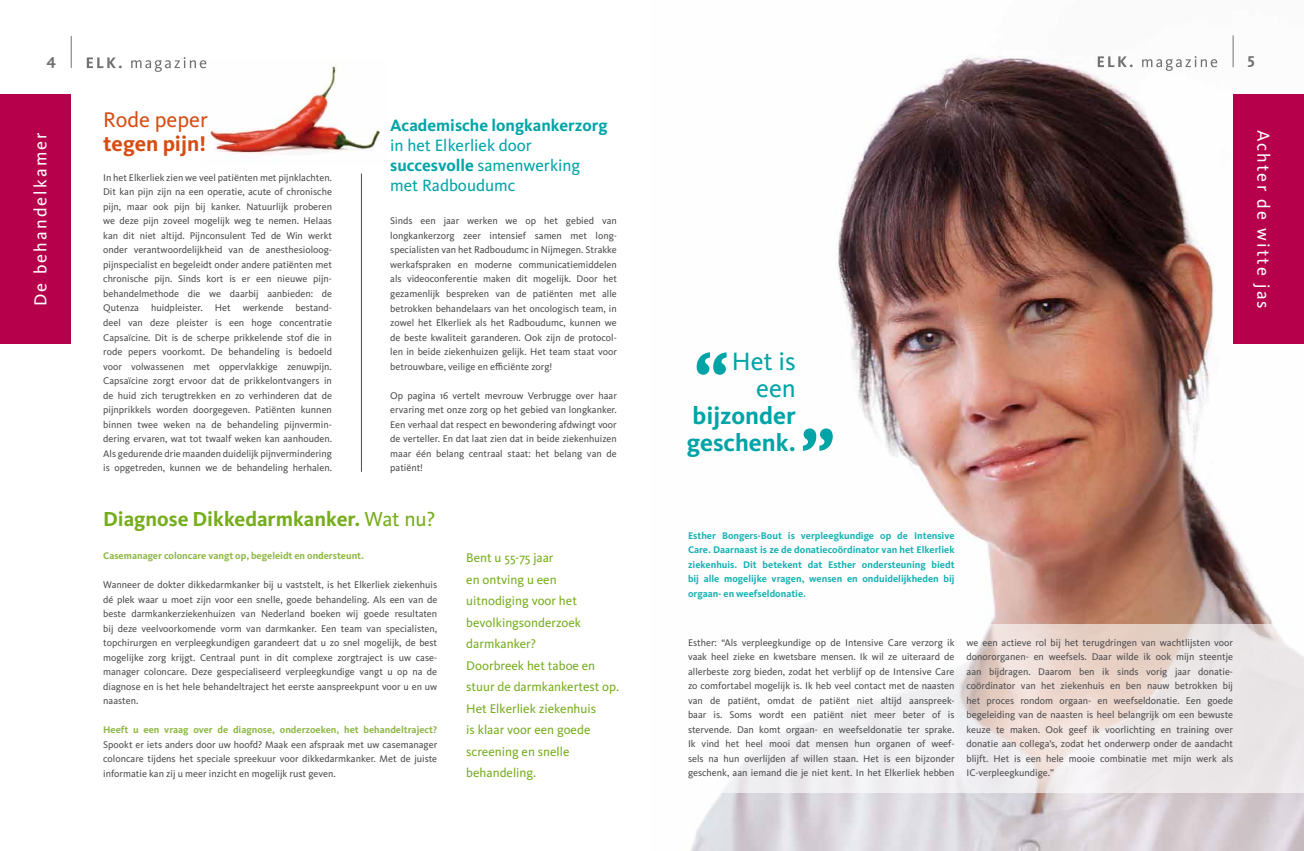
<style>
.page{position:relative;width:1304px;height:851px;background:#fff}
.page>*{position:absolute;margin:0;border:0;box-sizing:border-box;transform-origin:0 0}
.t1{font:700 70px "Avance Pro";color:#00a4a7}
.t2{font:26px/27px "Kievit OT";color:#00a4a7;text-align:right}
.t3{font:700 25px/27px "Kievit OT";color:#00a4a7}
.t4{font:700 22px "Kievit OT";color:#d54d13}
.t5{font:22px "Kievit OT";color:#d54d13}
.t6{font:700 21px "Kievit OT";color:#76ad1c}
.t7{font:18px "Kievit OT";letter-spacing:.12em;color:#fff}
.t8{font:17px/20px "Kievit OT";color:#00a4a7}
.t9{font:700 17px "Kievit OT";color:#00a4a7}
.t10{font:700 16px "Kievit OT";color:#707172}
.t11{font:13px/21.5px "Kievit OT";color:#76ad1c}
.t12{font:10px/14.5px "Kievit OT";color:#4b4b4d;text-align:justify}
.t13{font:700 10px/14.5px "Kievit OT";color:#18b2b4;text-align:justify}
.t14{font:700 10px "Kievit OT";color:#8fb845}
.s1{font-weight:400}
.s2{font-weight:700}
</style>
<div class="page">
<img style="left:691px;top:35px;width:613px;height:815px">
<img style="left:203px;top:59px;width:178px;height:96px">
<hr style="left:361px;top:173px;width:1px;height:298px;background:#4b4b4d">
<div style="left:1233px;top:94px;width:71px;height:250px;background:#b6004b"></div>
<hr style="left:1233px;top:35px;width:1px;height:32px;background:#707172">
<svg style="left:1098px;top:56px;width:119px;height:15px"></svg>
<svg style="left:87px;top:57px;width:119px;height:15px"></svg>
<hr style="left:71px;top:36px;width:1px;height:32px;background:#707172">
<div style="left:0;top:94px;width:71px;height:250px;background:#b6004b"></div>
<svg style="left:691px;top:624px;width:613px;height:168px"></svg>
<h3 class="t10" style="left:47px;top:50px;width:11px">4</h3>
<h3 class="t10" style="left:1248px;top:50px;width:9px">5</h3>
<h3 class="t7" style="left:31px;top:306px;width:175px;rotate:-90deg">De behandelkamer</h3>
<h3 class="t5" style="left:103px;top:108px;width:106px">Rode peper</h3>
<h3 class="t4" style="left:103px;top:131px;width:104px">tegen pijn!</h3>
<p class="t12" style="left:103px;top:170px;width:230px">In het Elkerliek zien we veel patiënten met pijnklachten.<br>Dit kan pijn zijn na een operatie, acute of chronische pijn, maar ook pijn bij kanker. Natuurlijk proberen we deze pijn zoveel mogelijk weg te nemen. Helaas kan dit niet altijd. Pijnconsulent Ted de Win werkt onder verantwoordelijkheid van de anesthesioloog&shy;pijnspecialist en begeleidt onder andere patiënten met chronische pijn. Sinds kort is er een nieuwe pijn&shy;behandelmethode die we daarbij aanbieden: de Qutenza huidpleister. Het werkende bestand&shy;deel van deze pleister is een hoge concentratie Capsaïcine. Dit is de scherpe prikkelende stof die in rode pepers voorkomt. De behandeling is bedoeld voor volwassenen met oppervlakkige zenuwpijn.<br>Capsaïcine zorgt ervoor dat de prikkelontvangers in de huid zich terugtrekken en zo verhinderen dat de pijnprikkels worden doorgegeven. Patiënten kunnen binnen twee weken na de behandeling pijnvermin&shy;dering ervaren, wat tot twaalf weken kan aanhouden.<br>Als gedurende drie maanden duidelijk pijnvermindering is opgetreden, kunnen we de behandeling herhalen.</p>
<h3 class="t6" style="left:103px;top:506px;width:334px">Diagnose Dikkedarmkanker. <span class="s1">Wat nu?</span></h3>
<p class="t14" style="left:103px;top:550px;width:262px">Casemanager coloncare vangt op, begeleidt en ondersteunt.</p>
<p class="t12" style="left:103px;top:577px;width:336px">Wanneer de dokter dikkedarmkanker bij u vaststelt, is het Elkerliek ziekenhuis dé plek waar u moet zijn voor een snelle, goede behandeling. Als een van de beste darmkankerziekenhuizen van Nederland boeken wij goede resultaten bij deze veelvoorkomende vorm van darmkanker. Een team van specialisten, topchirurgen en verpleegkundigen garandeert dat u zo snel mogelijk, de best mogelijke zorg krijgt. Centraal punt in dit complexe zorgtraject is uw case&shy;manager coloncare. Deze gespecialiseerd verpleegkundige vangt u op na de diagnose en is het hele behandeltraject het eerste aanspreekpunt voor u en uw naasten.</p>
<p class="t14" style="left:103px;top:724px;width:336px">Heeft u een vraag over de diagnose, onderzoeken, het behandeltraject?</p>
<p class="t12" style="left:103px;top:737px;width:336px">Spookt er iets anders door uw hoofd? Maak een afspraak met uw casemanager coloncare tijdens het speciale spreekuur voor dikkedarmkanker. Met de juiste informatie kan zij u meer inzicht en mogelijk rust geven.</p>
<h3 class="t9" style="left:390px;top:115px;width:219px">Academische longkankerzorg</h3>
<h3 class="t8" style="left:390px;top:135px;width:192px">in het Elkerliek door <span class="s2">succesvolle</span> samenwerking met Radboudumc</h3>
<p class="t12" style="left:390px;top:214px;width:228px">Sinds een jaar werken we op het gebied van longkankerzorg zeer intensief samen met long&shy;specialisten van het Radboudumc in Nijmegen. Strakke werkafspraken en moderne communicatiemiddelen als videoconferentie maken dit mogelijk. Door het gezamenlijk bespreken van de patiënten met alle betrokken behandelaars van het oncologisch team, in zowel het Elkerliek als het Radboudumc, kunnen we de beste kwaliteit garanderen. Ook zijn de protocol&shy;len in beide ziekenhuizen gelijk. Het team staat voor betrouwbare, veilige en efficiënte zorg!</p>
<p class="t12" style="left:390px;top:388px;width:228px">Op pagina 16 vertelt mevrouw Verbrugge over haar ervaring met onze zorg op het gebied van longkanker.<br>Een verhaal dat respect en bewondering afdwingt voor de verteller. En dat laat zien dat in beide ziekenhuizen maar één belang centraal staat: het belang van de patiënt!</p>
<h3 class="t11" style="left:466px;top:547px;width:154px">Bent u 55-75 jaar<br>en ontving u een uitnodiging voor het bevolkingsonderzoek darmkanker?<br>Doorbreek het taboe en stuur de darmkankertest op.<br>Het Elkerliek ziekenhuis<br>is klaar voor een goede screening en snelle behandeling.</h3>
<h2 class="t2" style="left:732px;top:348px;width:66px">Het is een</h2>
<h3 class="t3" style="left:687px;top:402px;width:111px">bijzonder geschenk.</h3>
<h1 class="t1" style="left:694px;top:340px;width:35px">“</h1>
<h1 class="t1" style="left:800px;top:414px;width:35px">”</h1>
<h3 class="t7" style="left:1273px;top:129px;width:181px;rotate:90deg">Achter de witte jas</h3>
<p class="t13" style="left:688px;top:528px;width:268px">Esther Bongers-Bout is verpleegkundige op de I ntensive Care. Daarnaast is ze de donatiecoördinator van het Elkerliek ziekenhuis. Dit betekent dat Esther ondersteuning biedt bij alle mogelijke vragen, wensen en onduidelijkheden bij orgaan- en weefseldonatie.</p>
<p class="t12" style="left:688px;top:635px;width:268px">Esther: “Als verpleegkundige op de Intensive Care verzorg ik vaak heel zieke en kwetsbare mensen. Ik wil ze uiteraard de allerbeste zorg bieden, zodat het verblijf op de Intensive Care zo comfortabel mogelijk is. Ik heb veel contact met de naasten van de patiënt, omdat de patiënt niet altijd aanspreek&shy;baar is. Soms wordt een patiënt niet meer beter of is stervende. Dan komt orgaan- en weefseldonatie ter sprake.<br>Ik vind het heel mooi dat mensen hun organen of weef&shy;sels na hun overlijden af willen staan. Het is een bijzonder geschenk, aan iemand die je niet kent. In het Elkerliek hebben</p>
<p class="t12" style="left:967px;top:635px;width:268px">we een actieve rol bij het terugdringen van wachtlijsten voor donororganen- en weefsels. Daar wilde ik ook mijn steentje aan bijdragen. Daarom ben ik sinds vorig jaar donatie&shy;coördinator van het ziekenhuis en ben nauw betrokken bij het proces rondom orgaan- en weefseldonatie. Een goede begeleiding van de naasten is heel belangrijk om een bewuste keuze te maken. Ook geef ik voorlichting en training over donatie aan collega’s, zodat het onderwerp onder de aandacht blijft. Het is een hele mooie combinatie met mijn werk als IC-verpleegkundige.”</p>
</div>
